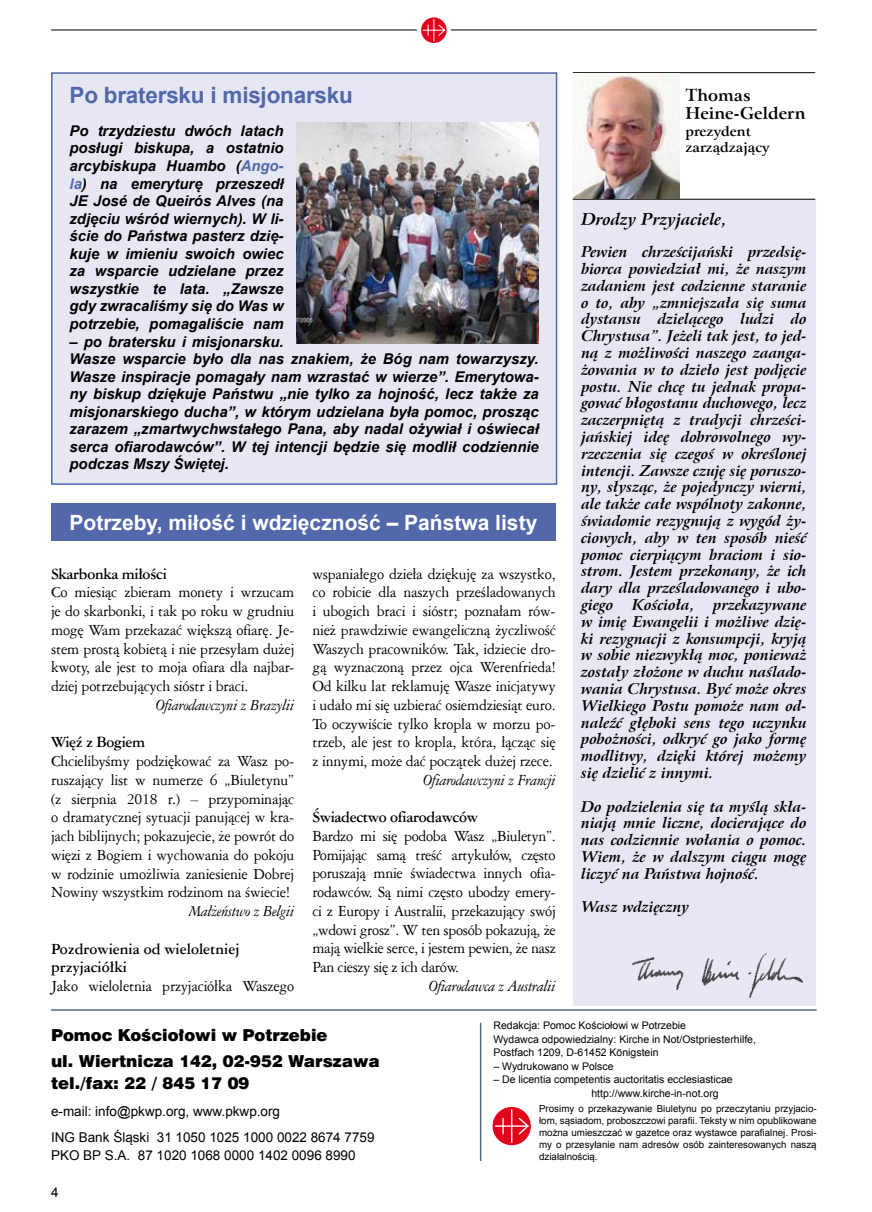
<style>
.page{position:relative;width:872px;height:1212px;background:#fff}
.page>*{position:absolute;margin:0;border:0;box-sizing:border-box;transform-origin:0 0}
.t1{font:700 22.5px "Arial";letter-spacing:-.01em;color:#5268aa}
.t2{font:700 21px "Arial";color:#fff}
.t3{font:16.5px/18.8px "Ameri Garmnd EU";letter-spacing:-.01em;color:#000;text-align:justify;scale:.96 1}
.t4{font:italic 16.5px "Ameri Garmnd EU";letter-spacing:-.02em;color:#000;scale:.96 1}
.t5{font:16.5px/25.5px "Swis 721 Blk EU";color:#000}
.t6{font:700 16.5px "Ameri Garmnd EU";letter-spacing:-.02em;color:#000;scale:.96 1}
.t7{font:700 16.5px/18.8px "Ameri Garmnd EU";color:#000;scale:.96 1}
.t8{font:700 16.5px/18px "Arrus EU";color:#000}
.t9{font:italic 700 16.5px "Arrus EU";color:#000}
.t10{font:italic 700 15px/16.8px "Arrus EU";color:#000;text-align:justify}
.t11{font:italic 700 14.85px/17.5px "Arial";color:#000;text-align:justify}
.t12{font:13.5px/26.5px "Arial";color:#000}
.t13{font:700 13.5px/16.5px "Arrus EU";color:#000}
.t14{font:10.5px/13.5px "Arial";color:#000}
.t15{font:9.75px/12px "Arial";color:#000;text-align:justify}
.s1{color:#5268aa}
</style>
<div class="page">
<hr style="left:51px;top:1009px;width:765px;height:2px;background:#546a86">
<hr style="left:480px;top:1023px;width:1px;height:138px;background:#546a86">
<svg style="left:492px;top:1107px;width:39px;height:38px"></svg>
<svg style="left:494px;top:1108px;width:36px;height:36px"></svg>
<div style="left:573px;top:199px;width:242px;height:806px;background:#e6e7f3"></div>
<hr style="left:573px;top:72px;width:242px;height:1px;background:#000">
<hr style="left:573px;top:199px;width:242px;height:1px;background:#000">
<img style="left:573px;top:73px;width:106px;height:126px">
<img style="left:631px;top:953px;width:172px;height:45px">
<div style="left:51px;top:504px;width:505px;height:37px;background:#5268aa"></div>
<hr style="left:451px;top:30px;width:365px;height:1px;background:#000">
<svg style="left:421px;top:17px;width:25px;height:26px"></svg>
<svg style="left:422px;top:18px;width:24px;height:24px"></svg>
<hr style="left:51px;top:30px;width:366px;height:1px;background:#000">
<div style="left:52px;top:73px;width:504px;height:411px;background:#e6e7f3"></div>
<div style="left:51px;top:72px;width:506px;height:413px;border:2px solid #5268aa"></div>
<img style="left:296px;top:122px;width:243px;height:221px">
<h1 class="t1" style="left:70px;top:80px;width:285px">Po bratersku i misjonarsku</h1>
<p class="t11" style="left:70px;top:122px;width:216px">Po trzydziestu dwóch latach posługi biskupa, a ostatnio arcybiskupa Huambo (<span class="s1">Ango&shy;la</span>) na emeryturę przeszedł JE José de Queirós Alves (na zdjęciu wśród wiernych). W li&shy;ście do Państwa pasterz dzię&shy;kuje w imieniu swoich owiec za wsparcie udzielane przez wszystkie te lata. „Zawsze gdy zwracaliśmy się do Was w potrzebie, pomagaliście nam</p>
<p class="t11" style="left:70px;top:333px;width:471px;text-align:left">– po bratersku i misjonarsku.<br>Wasze wsparcie było dla nas znakiem, że Bóg nam towarzyszy.<br>Wasze inspiracje pomagały nam wzrastać w wierze”. Emerytowa&shy;ny biskup dziękuje Państwu „nie tylko za hojność, lecz także za misjonarskiego ducha”, w którym udzielana była pomoc, prosząc zarazem „zmartwychwstałego Pana, aby nadal ożywiał i oświecał serca ofiarodawców”. W tej intencji będzie się modlił codziennie podczas Mszy Świętej.</p>
<p class="t2" style="left:70px;top:509px;width:469px">Potrzeby, miłość i wdzięczność – Państwa listy</p>
<p class="t6" style="left:51px;top:563px;width:122px">Skarbonka miłości</p>
<p class="t3" style="left:51px;top:583px;width:255px">Co miesiąc zbieram monety i wrzucam je do skarbonki, i tak po roku w grudniu mogę Wam przekazać większą ofiarę. Je&shy;stem prostą kobietą i nie przesyłam dużej kwoty, ale jest to moja ofiara dla najbar&shy;dziej potrzebujących sióstr i braci.</p>
<p class="t4" style="left:156px;top:695px;width:146px">Ofiarodawczyni z Brazylii</p>
<p class="t6" style="left:51px;top:732px;width:100px">Więź z Bogiem</p>
<p class="t3" style="left:51px;top:751px;width:255px">Chcielibyśmy podziękować za Wasz po&shy;ruszający list w numerze 6 „Biuletynu” (z sierpnia 2018 r.) – przypominając o dramatycznej sytuacji panującej w kra&shy;jach biblijnych; pokazujecie, że powrót do więzi z Bogiem i wychowania do pokoju w rodzinie umożliwia zaniesienie Dobrej Nowiny wszystkim rodzinom na świecie!</p>
<p class="t4" style="left:188px;top:901px;width:112px">Małżeństwo z Belgii</p>
<p class="t7" style="left:51px;top:939px;width:198px">Pozdrowienia od wieloletniej przyjaciółki</p>
<p class="t3" style="left:51px;top:976px;width:255px">Jako wieloletnia przyjaciółka Waszego</p>
<p class="t3" style="left:312px;top:564px;width:255px">wspaniałego dzieła dziękuję za wszystko, co robicie dla naszych prześladowanych i ubogich braci i sióstr; poznałam rów&shy;nież prawdziwie ewangeliczną życzliwość Waszych pracowników. Tak, idziecie dro&shy;gą wyznaczoną przez ojca Werenfrieda!<br>Od kilku lat reklamuję Wasze inicjatywy i udało mi się uzbierać osiemdziesiąt euro.<br>To oczywiście tylko kropla w morzu po&shy;trzeb, ale jest to kropla, która, łącząc się z innymi, może dać początek dużej rzece.</p>
<p class="t4" style="left:423px;top:770px;width:140px">Ofiarodawczyni z Francji</p>
<p class="t6" style="left:312px;top:807px;width:174px">Świadectwo ofiarodawców</p>
<p class="t3" style="left:312px;top:826px;width:255px">Bardzo mi się podoba Wasz „Biuletyn”.<br>Pomijając samą treść artykułów, często poruszają mnie świadectwa innych ofia&shy;rodawców. Są nimi często ubodzy emery&shy;ci z Europy i Australii, przekazujący swój „wdowi grosz”. W ten sposób pokazują, że mają wielkie serce, i jestem pewien, że nasz Pan cieszy się z ich darów.</p>
<p class="t4" style="left:429px;top:976px;width:134px">Ofiarodawca z Australii</p>
<p class="t8" style="left:685px;top:86px;width:121px">Thomas<br>Heine-Geldern</p>
<p class="t13" style="left:685px;top:123px;width:86px">prezydent zarządzający</p>
<p class="t9" style="left:581px;top:208px;width:147px">Drodzy Przyjaciele,</p>
<p class="t10" style="left:581px;top:244px;width:227px">Pewien chrześcijański przedsię&shy;biorca powiedział mi, że naszym zadaniem jest codzienne staranie o to, aby „zmniejszała się suma dystansu dzielącego ludzi do Chrystusa”. Jeżeli tak jest, to jed&shy;ną z możliwości naszego zaanga&shy;żowania w to dzieło jest podjęcie postu. Nie chcę tu jednak propa&shy;gować błogostanu duchowego, lecz zaczerpniętą z tradycji chrześci&shy;jańskiej ideę dobrowolnego wy&shy;rzeczenia się czegoś w określonej intencji. Zawsze czuję się poruszo&shy;ny, słysząc, że pojedynczy wierni, ale także całe wspólnoty zakonne, świadomie rezygnują z wygód ży&shy;ciowych, aby w ten sposób nieść pomoc cierpiącym braciom i sio&shy;strom. Jestem przekonany, że ich dary dla prześladowanego i ubo&shy;giego</p>
<p class="t10" style="left:581px;top:596px;width:227px;text-indent:132px">przekazywane w imię Ewangelii i możliwe dzię&shy;ki rezygnacji z konsumpcji, kryją w sobie niezwykłą moc, ponieważ zostały złożone w duchu naślado&shy;wania Chrystusa. Być może okres Wielkiego Postu pomoże nam od&shy;naleźć głęboki sens tego uczynku pobożności, odkryć go jako formę modlitwy, dzięki której możemy się dzielić z innymi.</p>
<p class="t10" style="left:581px;top:798px;width:227px">Do podzielenia się ta myślą skła&shy;niają mnie liczne, docierające do nas codziennie wołania o pomoc.<br>Wiem, że w dalszym ciągu mogę liczyć na Państwa hojność.</p>
<p class="t10" style="left:581px;top:899px;width:110px">Wasz wdzięczny</p>
<p class="t10" style="left:632px;top:596px;width:64px">Kościoła,</p>
<p class="t5" style="left:51px;top:1023px;width:330px">Pomoc Kościołowi w Potrzebie<br>ul. Wiertnicza 142, 02-952 Warszawa</p>
<p class="t5" style="left:51px;top:1071px;width:200px">tel./fax: 22 / 845 17 09</p>
<p class="t12" style="left:51px;top:1098px;width:325px">e-mail: info@pkwp.org, www.pkwp.org<br>ING Bank Śląski 31 1050 1025 1000 0022 8674 7759</p>
<p class="t12" style="left:51px;top:1142px;width:306px">PKO BP S.A. 87 1020 1068 0000 1402 0096 8990</p>
<p class="t12" style="left:51px;top:1179px;width:9px">4</p>
<p class="t14" style="left:493px;top:1019px;width:264px">Redakcja: Pomoc Kościołowi w Potrzebie<br>Wydawca odpowiedzialny: Kirche in Not/Ostpriesterhilfe,<br>Postfach 1209, D-61452 Königstein</p>
<p class="t14" style="left:493px;top:1059px;width:122px">– Wydrukowano w Polsce</p>
<p class="t14" style="left:591px;top:1073px;width:143px;text-indent:-98px">– De licentia competentis auctoritatis ecclesiasticae http://www.kirche-in-not.org</p>
<p class="t15" style="left:539px;top:1102px;width:279px">Prosimy o przekazywanie Biuletynu po przeczytaniu przyjacio&shy;łom, sąsiadom, proboszczowi parafii. Teksty w nim opublikowane można umieszczać w gazetce oraz wystawce parafialnej. Prosi&shy;my o przesyłanie nam adresów osób zainteresowanych naszą działalnością.</p>
</div>
